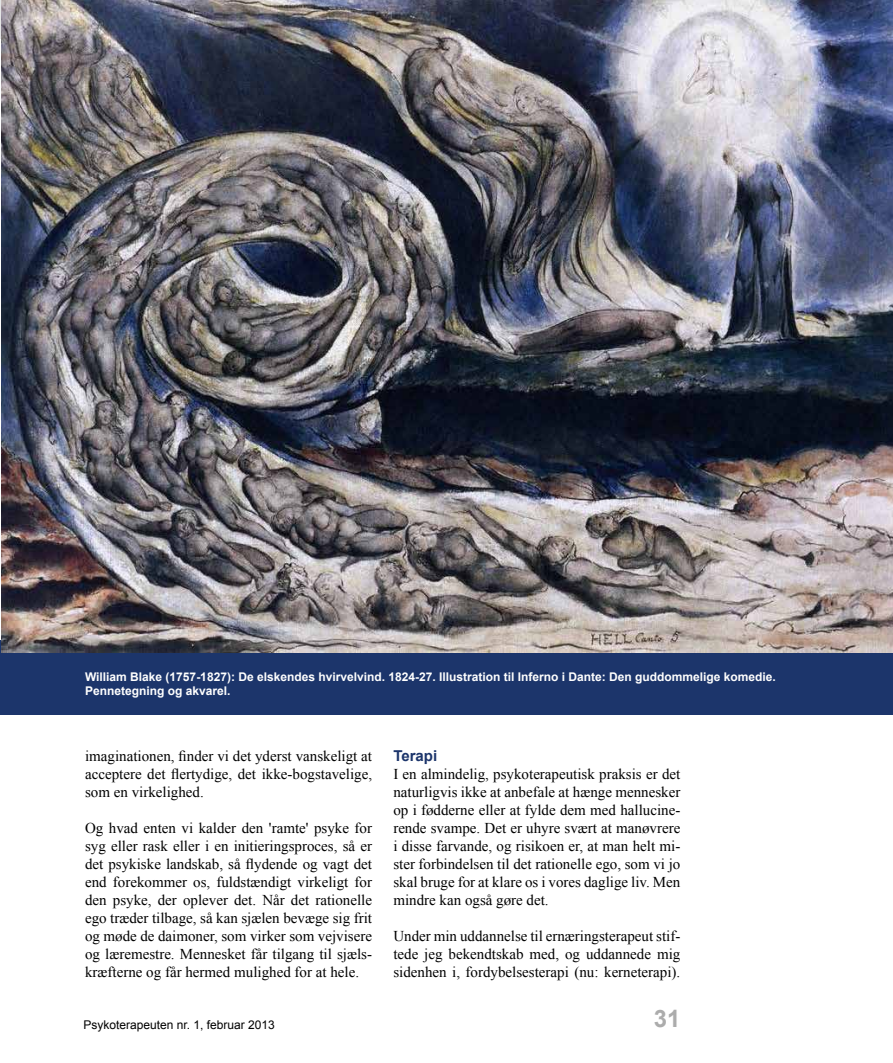
<style>
.page{position:relative;width:893px;height:1063px;background:#fff}
.page>*{position:absolute;margin:0;border:0;box-sizing:border-box;transform-origin:0 0}
.t1{font:700 24px "Arial";color:#acacac}
.t2{font:15px/18px "Times New Roman";color:#000;text-align:justify}
.t3{font:700 15px "Arial";color:#1c356b}
.t4{font:700 12px/14.4px "Arial";color:#fff}
.t5{font:12px "Arial";color:#000}
</style>
<div class="page">
<div style="left:0;top:640px;width:893px;height:74px;background:#1c356b"></div>
<img style="left:1px;top:0;width:892px;height:653px">
<p class="t4" style="left:85px;top:669px;width:692px">William Blake (1757-1827): De elskendes hvirvelvind. 1824-27. Illustration til Inferno i Dante: Den guddommelige komedie.<br>Pennetegning og akvarel.</p>
<p class="t2" style="left:85px;top:747px;width:289px">imaginationen, finder vi det yderst vanskeligt at acceptere det flertydige, det ikke-bogstavelige, som en virkelighed.</p>
<p class="t2" style="left:85px;top:819px;width:289px">Og hvad enten vi kalder den 'ramte' psyke for syg eller rask eller i en initieringsproces, så er det psykiske landskab, så flydende og vagt det end forekommer os, fuldstændigt virkeligt for den psyke, der oplever det. Når det rationelle ego træder tilbage, så kan sjælen bevæge sig frit og møde de daimoner, som virker som vejvisere og læremestre. Mennesket får tilgang til sjæls&shy;kræfterne og får hermed mulighed for at hele.</p>
<p class="t3" style="left:393px;top:746px;width:45px">Terapi</p>
<p class="t2" style="left:393px;top:765px;width:289px">I en almindelig, psykoterapeutisk praksis er det naturligvis ikke at anbefale at hænge mennesker op i fødderne eller at fylde dem med hallucine&shy;rende svampe. Det er uhyre svært at manøvrere i disse farvande, og risikoen er, at man helt mi&shy;ster forbindelsen til det rationelle ego, som vi jo skal bruge for at klare os i vores daglige liv. Men mindre kan også gøre det.</p>
<p class="t2" style="left:393px;top:927px;width:289px">Under min uddannelse til ernæringsterapeut stif&shy;tede jeg bekendtskab med, og uddannede mig sidenhen i, fordybelsesterapi (nu: kerneterapi).</p>
<p class="t5" style="left:83px;top:1017px;width:193px">Psykoterapeuten nr. 1, februar 2013</p>
<h1 class="t1" style="left:654px;top:1002px;width:28px">31</h1>
</div>
